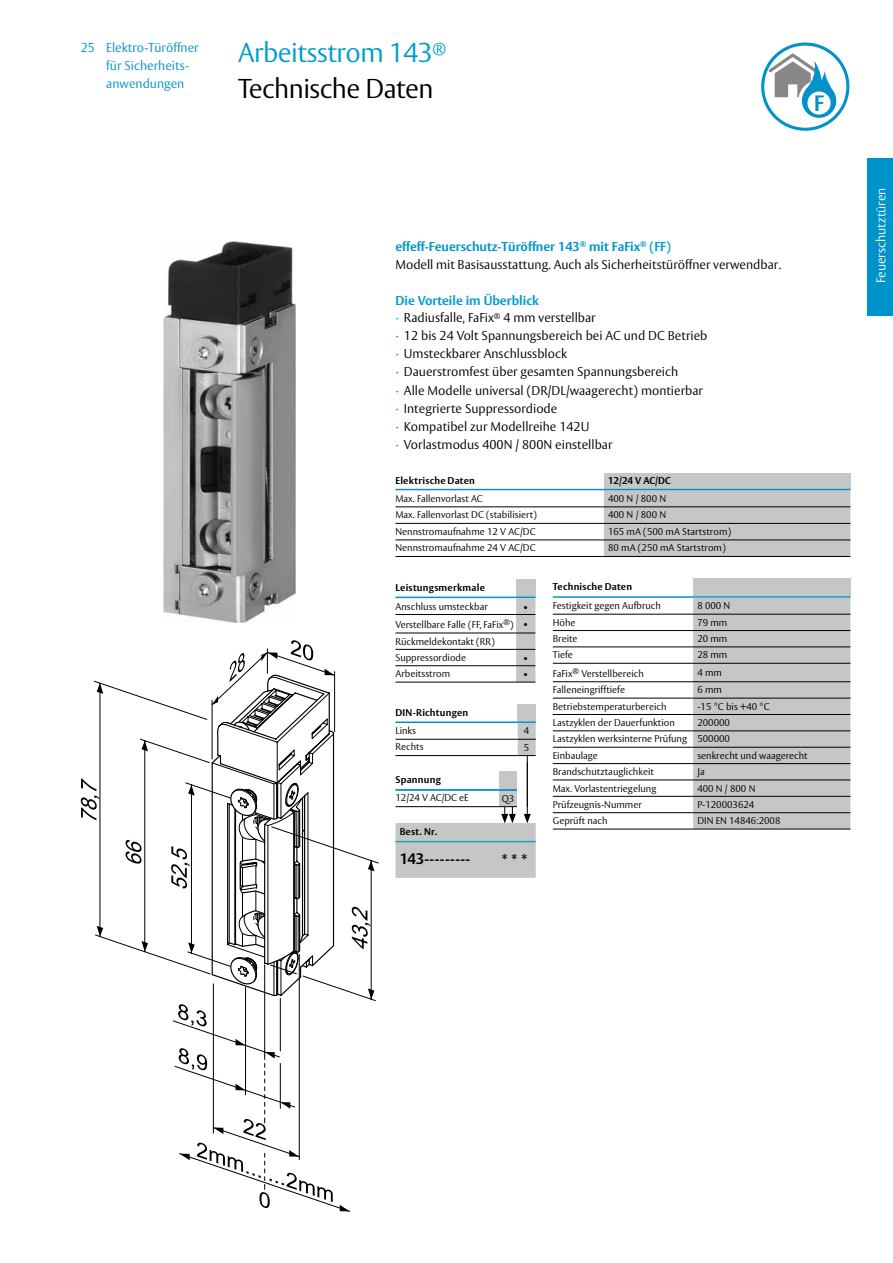
<style>
.page{position:relative;width:893px;height:1263px;background:#fff}
.page>*{position:absolute;margin:0;border:0;box-sizing:border-box;transform-origin:0 0}
.t1{font:300 27px/36px "ASSA Vesta";letter-spacing:-.02em;color:#009ccd}
.t2{font:700 15px "ASSA Vesta";color:#000}
.t3{font:300 12.75px/18px "ASSA Vesta";color:#000}
.t4{font:300 12.75px/18px "ASSA Vesta";color:#0093c9}
.t5{font:700 12.75px "ASSA Vesta";color:#0093c9}
.t6{font:300 12.75px "ASSA Vesta";color:#fff}
.t7{font:300 9.75px/16.4px "ASSA Vesta";color:#000;text-align:right}
.t8{font:700 9.75px "ASSA Vesta";letter-spacing:.02em;color:#000}
.s1{color:#000}
.s2{color:#009ccd}
.s3{font-weight:700;color:#009ccd}
.s4{color:#0093c9}
</style>
<div class="page">
<div style="left:867px;top:158px;width:26px;height:158px;background:#0093c9"></div>
<hr style="left:527px;top:745px;width:1px;height:62px;background:#000">
<div style="left:516px;top:579px;width:19px;height:18px;background:#c5c6c6"></div>
<hr style="left:395px;top:597px;width:121px;height:1px;background:#0093c9">
<hr style="left:395px;top:614px;width:121px;height:1px;background:#000">
<hr style="left:395px;top:633px;width:121px;height:1px;background:#000">
<hr style="left:395px;top:649px;width:121px;height:1px;background:#000">
<hr style="left:395px;top:665px;width:121px;height:1px;background:#000">
<hr style="left:395px;top:682px;width:121px;height:1px;background:#000">
<svg style="left:516px;top:597px;width:19px;height:86px;background:#b7babb"></svg>
<div style="left:518px;top:704px;width:18px;height:18px;background:#c5c6c6"></div>
<hr style="left:395px;top:721px;width:123px;height:2px;background:#0093c9">
<hr style="left:395px;top:755px;width:123px;height:1px;background:#000">
<hr style="left:395px;top:739px;width:123px;height:1px;background:#000">
<svg style="left:518px;top:721px;width:18px;height:35px"></svg>
<div style="left:499px;top:771px;width:18px;height:18px;background:#c5c6c6"></div>
<hr style="left:395px;top:789px;width:104px;height:1px;background:#0093c9">
<div style="left:499px;top:790px;width:18px;height:17px;background:#c5c6c6"></div>
<hr style="left:395px;top:790px;width:104px;height:1px;background:#0093c9">
<svg style="left:499px;top:789px;width:18px;height:2px"></svg>
<svg style="left:395px;top:806px;width:141px;height:72px"></svg>
<hr style="left:395px;top:841px;width:102px;height:1px;background:#0093c9">
<hr style="left:497px;top:841px;width:39px;height:1px;background:#0093c9">
<div style="left:693px;top:578px;width:157px;height:19px;background:#c5c6c6"></div>
<hr style="left:553px;top:596px;width:140px;height:2px;background:#0093c9">
<hr style="left:693px;top:596px;width:157px;height:2px;background:#0093c9">
<div style="left:693px;top:598px;width:157px;height:231px;background:#c5c6c6"></div>
<hr style="left:553px;top:614px;width:140px;height:1px;background:#000">
<hr style="left:553px;top:630px;width:140px;height:1px;background:#000">
<hr style="left:553px;top:646px;width:140px;height:1px;background:#000">
<hr style="left:553px;top:663px;width:140px;height:1px;background:#000">
<hr style="left:553px;top:681px;width:140px;height:1px;background:#000">
<hr style="left:553px;top:698px;width:140px;height:1px;background:#000">
<hr style="left:553px;top:714px;width:140px;height:1px;background:#000">
<hr style="left:553px;top:730px;width:140px;height:1px;background:#000">
<hr style="left:553px;top:747px;width:140px;height:1px;background:#000">
<hr style="left:553px;top:763px;width:140px;height:1px;background:#000">
<hr style="left:553px;top:779px;width:140px;height:1px;background:#000">
<hr style="left:553px;top:796px;width:140px;height:1px;background:#000">
<hr style="left:553px;top:812px;width:140px;height:1px;background:#000">
<hr style="left:553px;top:829px;width:140px;height:1px;background:#000">
<hr style="left:693px;top:614px;width:157px;height:1px;background:#000">
<hr style="left:693px;top:630px;width:157px;height:1px;background:#000">
<hr style="left:693px;top:646px;width:157px;height:1px;background:#000">
<hr style="left:693px;top:663px;width:157px;height:1px;background:#000">
<hr style="left:693px;top:681px;width:157px;height:1px;background:#000">
<hr style="left:693px;top:698px;width:157px;height:1px;background:#000">
<hr style="left:693px;top:714px;width:157px;height:1px;background:#000">
<hr style="left:693px;top:730px;width:157px;height:1px;background:#000">
<hr style="left:693px;top:747px;width:157px;height:1px;background:#000">
<hr style="left:693px;top:763px;width:157px;height:1px;background:#000">
<hr style="left:693px;top:779px;width:157px;height:1px;background:#000">
<hr style="left:693px;top:796px;width:157px;height:1px;background:#000">
<hr style="left:693px;top:812px;width:157px;height:1px;background:#000">
<hr style="left:693px;top:829px;width:157px;height:1px;background:#000">
<img style="left:163px;top:242px;width:133px;height:381px">
<div style="left:604px;top:490px;width:246px;height:66px;background:#c5c6c6"></div>
<hr style="left:395px;top:506px;width:209px;height:1px;background:#000">
<hr style="left:395px;top:523px;width:209px;height:1px;background:#000">
<hr style="left:395px;top:539px;width:209px;height:1px;background:#000">
<hr style="left:395px;top:556px;width:209px;height:1px;background:#000">
<hr style="left:604px;top:506px;width:246px;height:1px;background:#000">
<hr style="left:604px;top:523px;width:246px;height:1px;background:#000">
<hr style="left:604px;top:539px;width:246px;height:1px;background:#000">
<hr style="left:604px;top:556px;width:246px;height:1px;background:#000">
<div style="left:604px;top:473px;width:246px;height:17px;background:#c5c6c6"></div>
<hr style="left:395px;top:489px;width:209px;height:1px;background:#0093c9">
<hr style="left:604px;top:489px;width:246px;height:1px;background:#0093c9">
<svg style="left:81px;top:640px;width:297px;height:572px"></svg>
<svg style="left:761px;top:43px;width:88px;height:88px"></svg>
<h3 class="t4" style="left:106px;top:39px;width:94px;text-indent:-26px">25 Elektro-Türöffner für Sicherheits&shy;anwendungen</h3>
<h1 class="t1" style="left:238px;top:35px;width:210px">Arbeitsstrom 143<sup>®<br></sup><span class="s1">Technische Daten</span></h1>
<h3 class="t5" style="left:395px;top:238px;width:277px">effeff-Feuerschutz-Türöffner 143<sup>®</sup> mit FaFix<sup>®</sup> <span class="s2">(FF)</span></h3>
<h3 class="t3" style="left:395px;top:256px;width:387px">Modell mit Basisausstattung. Auch als Sicherheitstüröffner verwendbar.</h3>
<p class="t3" style="left:395px;top:292px;width:313px"><span class="s3">Die Vorteile im Überblick<br></span><span class="s4">∙</span> Radiusfalle, FaFix<sup>®</sup> 4 mm verstellbar<br><span class="s4">∙</span> 12 bis 24 Volt Spannungsbereich bei AC und DC Betrieb <span class="s4">∙</span> Umsteckbarer Anschlussblock<br><span class="s4">∙</span> Dauerstromfest über gesamten Spannungsbereich<br><span class="s4">∙</span> Alle Modelle universal (DR/DL/waagerecht) montierbar <span class="s4">∙</span> Integrierte Suppressordiode<br><span class="s4">∙</span> Kompatibel zur Modellreihe 142U<br><span class="s4">∙</span> Vorlastmodus 400N / 800N einstellbar</p>
<p class="t8" style="left:395px;top:474px;width:81px">Elektrische Daten</p>
<p class="t8" style="left:608px;top:474px;width:64px">12/24 V AC/DC</p>
<p class="t7" style="left:395px;top:491px;width:89px">Max. Fallenvorlast AC</p>
<p class="t7" style="left:608px;top:491px;width:60px">400 N / 800 N</p>
<p class="t7" style="left:395px;top:507px;width:143px">Max. Fallenvorlast DC (stabilisiert)</p>
<p class="t7" style="left:608px;top:507px;width:60px">400 N / 800 N</p>
<p class="t7" style="left:395px;top:524px;width:142px">Nennstromaufnahme 12 V AC/DC</p>
<p class="t7" style="left:608px;top:524px;width:125px">165 mA (500 mA Startstrom)</p>
<p class="t7" style="left:395px;top:540px;width:142px">Nennstromaufnahme 24 V AC/DC</p>
<p class="t7" style="left:608px;top:540px;width:119px">80 mA (250 mA Startstrom)</p>
<p class="t8" style="left:395px;top:581px;width:91px">Leistungsmerkmale</p>
<p class="t7" style="left:395px;top:598px;width:94px">Anschluss umsteckbar</p>
<p class="t7" style="left:395px;top:597px;width:134px;line-height:18.5px">•<br>Verstellbare Falle (FF, FaFix<sup>®</sup>) •</p>
<p class="t7" style="left:395px;top:633px;width:101px;text-align:left">Rückmeldekontakt (RR)<br>Suppressordiode</p>
<p class="t7" style="left:523px;top:650px;width:7px">•</p>
<p class="t7" style="left:395px;top:666px;width:56px">Arbeitsstrom</p>
<p class="t7" style="left:523px;top:666px;width:7px">•</p>
<p class="t8" style="left:395px;top:706px;width:74px">DIN-Richtungen</p>
<p class="t7" style="left:395px;top:722px;width:22px">Links</p>
<p class="t7" style="left:524px;top:723px;width:7px">4</p>
<p class="t7" style="left:395px;top:739px;width:30px">Rechts</p>
<p class="t7" style="left:524px;top:739px;width:7px">5</p>
<p class="t8" style="left:395px;top:773px;width:47px">Spannung</p>
<p class="t7" style="left:395px;top:790px;width:75px">12/24 V AC/DC eE</p>
<p class="t7" style="left:502px;top:791px;width:14px">Q3</p>
<p class="t8" style="left:400px;top:826px;width:39px">Best. Nr.</p>
<h2 class="t2" style="left:400px;top:850px;width:72px">143---------</h2>
<h2 class="t2" style="left:501px;top:851px;width:28px">* * *</h2>
<p class="t8" style="left:553px;top:581px;width:81px">Technische Daten</p>
<p class="t7" style="left:553px;top:598px;width:110px">Festigkeit gegen Aufbruch</p>
<p class="t7" style="left:697px;top:598px;width:35px">8 000 N</p>
<p class="t7" style="left:553px;top:614px;width:24px">Höhe</p>
<p class="t7" style="left:697px;top:614px;width:32px">79 mm</p>
<p class="t7" style="left:553px;top:631px;width:26px">Breite</p>
<p class="t7" style="left:697px;top:631px;width:32px">20 mm</p>
<p class="t7" style="left:553px;top:647px;width:22px">Tiefe</p>
<p class="t7" style="left:697px;top:647px;width:32px">28 mm</p>
<p class="t7" style="left:553px;top:666px;width:93px">FaFix<sup>®</sup> Verstellbereich</p>
<p class="t7" style="left:697px;top:665px;width:26px">4 mm</p>
<p class="t7" style="left:553px;top:682px;width:74px">Falleneingrifftiefe</p>
<p class="t7" style="left:697px;top:682px;width:26px">6 mm</p>
<p class="t7" style="left:553px;top:698px;width:115px">Betriebstemperaturbereich</p>
<p class="t7" style="left:697px;top:698px;width:74px">-15 °C bis +40 °C</p>
<p class="t7" style="left:553px;top:715px;width:123px">Lastzyklen der Dauerfunktion</p>
<p class="t7" style="left:553px;top:715px;width:179px;text-align:justify;text-indent:145px">200000<br>Lastzyklen werksinterne Prüfung 500000<br>Einbaulage</p>
<p class="t7" style="left:697px;top:748px;width:112px">senkrecht und waagerecht</p>
<p class="t7" style="left:553px;top:764px;width:103px">Brandschutztauglichkeit</p>
<p class="t7" style="left:697px;top:764px;width:9px">Ja</p>
<p class="t7" style="left:553px;top:780px;width:105px">Max. Vorlastentriegelung</p>
<p class="t7" style="left:697px;top:780px;width:60px">400 N / 800 N</p>
<p class="t7" style="left:553px;top:797px;width:91px">Prüfzeugnis-Nummer</p>
<p class="t7" style="left:697px;top:797px;width:59px">P-120003624</p>
<p class="t7" style="left:553px;top:813px;width:56px">Geprüft nach</p>
<p class="t7" style="left:697px;top:813px;width:85px">DIN EN 14846:2008</p>
<h3 class="t6" style="left:873px;top:283px;width:97px;rotate:-90deg">Feuerschutztüren</h3>
</div>
